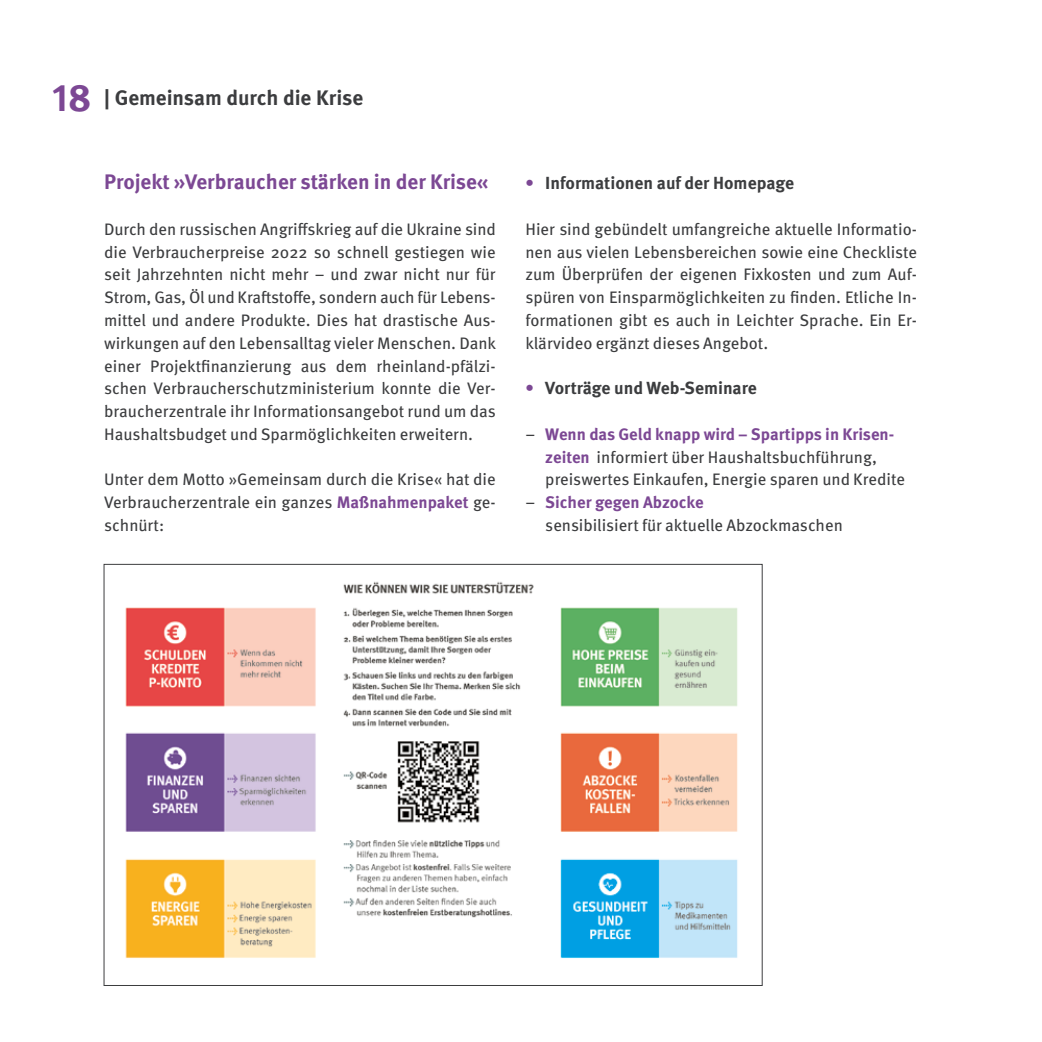
<style>
.page{position:relative;width:1042px;height:1042px;background:#fff}
.page>*{position:absolute;margin:0;border:0;box-sizing:border-box;transform-origin:0 0}
._01_head_01{font:700 38.5px "Meta Pro";color:#7c4894}
._03_Head_12_klein_gr{font:700 21px "Meta Pro";color:#7c4894}
.t1{font:700 21px "Meta Pro";letter-spacing:-.01em;color:#3c3d3f}
._04_Head_Fließ_95_13{font:700 17.5px "Meta Pro";color:#3c3d3f}
._01_Fließ_95_13{font:16.62px/22.8px "Meta Pro";color:#3c3d3f;text-align:justify}
._01_Fließ_95_13_Einz{font:16.62px/22.8px "Meta Pro";color:#3c3d3f}
._01_Fließ_95_13_Einz-2{font:700 16.62px "Meta Pro";letter-spacing:-.005em;color:#7c4894}
.s1{font-weight:700;color:#7c4894}
.s2{color:#7c4894}
.s3{font-weight:400;color:#3c3d3f}
</style>
<div class="page">
<img style="left:125px;top:581px;width:613px;height:377px">
<p class="_01_head_01" style="left:52px;top:67px;width:41px">18</p>
<p class="t1" style="left:104px;top:82px;width:261px">| Gemeinsam durch die Krise</p>
<p class="_03_Head_12_klein_gr" style="left:104px;top:166px;width:386px">Projekt »Verbraucher stärken in der Krise«</p>
<p class="_01_Fließ_95_13" style="left:104px;top:217px;width:393px">Durch den russischen Angriffskrieg auf die Ukraine sind die Verbraucherpreise 2022 so schnell gestiegen wie seit Jahrzehnten nicht mehr – und zwar nicht nur für Strom, Gas, Öl und Kraftstoffe, sondern auch für Lebens&shy;mittel und andere Produkte. Dies hat drastische Aus&shy;wirkungen auf den Lebensalltag vieler Menschen. Dank einer Projektfinanzierung aus dem rheinland-pfälzi&shy;schen Verbraucherschutzministerium konnte die Ver&shy;braucherzentrale ihr Informationsangebot rund um das Haushaltsbudget und Sparmöglichkeiten erweitern.</p>
<p class="_01_Fließ_95_13" style="left:104px;top:467px;width:393px">Unter dem Motto »Gemeinsam durch die Krise« hat die Verbraucherzentrale ein ganzes <span class="s1">Maßnahmenpaket</span> ge&shy;schnürt:</p>
<p class="_04_Head_Fließ_95_13" style="left:525px;top:170px;width:270px"><span class="s2">•</span> Informationen auf der Homepage</p>
<p class="_01_Fließ_95_13" style="left:525px;top:217px;width:393px">Hier sind gebündelt umfangreiche aktuelle Informatio&shy;nen aus vielen Lebensbereichen sowie eine Checkliste zum Überprüfen der eigenen Fixkosten und zum Auf&shy;spüren von Einsparmöglichkeiten zu finden. Etliche In&shy;formationen gibt es auch in Leichter Sprache. Ein Er&shy;klärvideo ergänzt dieses Angebot.</p>
<p class="_04_Head_Fließ_95_13" style="left:525px;top:374px;width:233px"><span class="s2">•</span> Vorträge und Web-Seminare</p>
<p class="_01_Fließ_95_13_Einz" style="left:545px;top:421px;width:361px;text-indent:-20px">– <span class="s1">Wenn das Geld knapp wird – Spartipps in Krisen&shy;zeiten</span> informiert über Haushaltsbuchführung, preiswertes Einkaufen, Energie sparen und Kredite</p>
<p class="_01_Fließ_95_13_Einz-2" style="left:525px;top:489px;width:180px"><span class="s3">–</span> Sicher gegen Abzocke</p>
<p class="_01_Fließ_95_13_Einz" style="left:545px;top:512px;width:299px">sensibilisiert für aktuelle Abzockmaschen</p>
</div>
